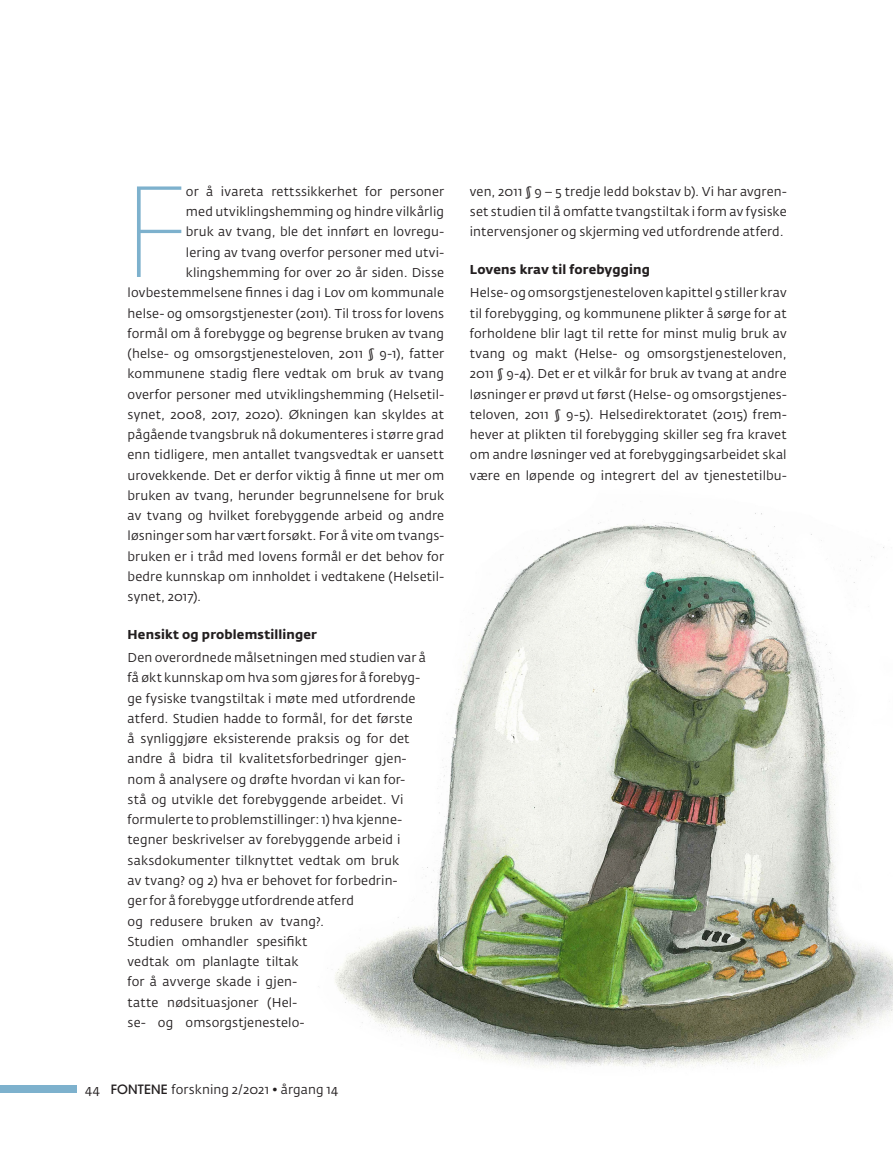
<style>
.page{position:relative;width:893px;height:1149px;background:#fff}
.page>*{position:absolute;margin:0;border:0;box-sizing:border-box;transform-origin:0 0}
.Tekst{font:200 122.25px "ITC Avant Garde Std";color:#7db1cd}
.Tekst-2{font:12.75px/20.2px "Fedra Sans Std";letter-spacing:.005em;color:#231f20;text-align:justify}
.Mellomtittel{font:700 12.75px "Fedra Sans Std";letter-spacing:.015em;color:#231f20}
.s1{font-family:"ITC Avant Garde Std";font-weight:500}
</style>
<div class="page">
<div style="left:0;top:1085px;width:77px;height:7px;background:#7db1cd"></div>
<img style="left:335px;top:513px;width:558px;height:556px">
<p class="Tekst" style="left:128px;top:161px;width:60px">F</p>
<p class="Tekst-2" style="left:186px;top:181px;width:260px">or å ivareta rettssikkerhet for personer</p>
<p class="Tekst-2" style="left:186px;top:202px;width:260px">med utviklingshemming og hindre vilkårlig</p>
<p class="Tekst-2" style="left:186px;top:222px;width:260px">bruk av tvang, ble det innført en lovregu-</p>
<p class="Tekst-2" style="left:186px;top:242px;width:260px">lering av tvang overfor personer med utvi-</p>
<p class="Tekst-2" style="left:186px;top:262px;width:260px">klingshemming for over 20 år siden. Disse</p>
<p class="Tekst-2" style="left:128px;top:283px;width:318px">lovbestemmelsene finnes i dag i Lov om kommunale</p>
<p class="Tekst-2" style="left:128px;top:303px;width:318px">helse- og omsorgstjenester (2011). Til tross for lovens</p>
<p class="Tekst-2" style="left:128px;top:323px;width:318px">formål om å forebygge og begrense bruken av tvang</p>
<p class="Tekst-2" style="left:128px;top:343px;width:318px">(helse- og omsorgstjenesteloven, 2011 § 9-1), fatter</p>
<p class="Tekst-2" style="left:128px;top:364px;width:318px">kommunene stadig flere vedtak om bruk av tvang</p>
<p class="Tekst-2" style="left:128px;top:384px;width:318px">overfor personer med utviklingshemming (Helsetil-</p>
<p class="Tekst-2" style="left:128px;top:404px;width:318px">synet, 2008, 2017, 2020). Økningen kan skyldes at</p>
<p class="Tekst-2" style="left:128px;top:424px;width:318px">pågående tvangsbruk nå dokumenteres i større grad</p>
<p class="Tekst-2" style="left:128px;top:445px;width:318px">enn tidligere, men antallet tvangsvedtak er uansett</p>
<p class="Tekst-2" style="left:128px;top:465px;width:318px">urovekkende. Det er derfor viktig å finne ut mer om</p>
<p class="Tekst-2" style="left:128px;top:485px;width:318px">bruken av tvang, herunder begrunnelsene for bruk</p>
<p class="Tekst-2" style="left:128px;top:505px;width:318px">av tvang og hvilket forebyggende arbeid og andre</p>
<p class="Tekst-2" style="left:128px;top:526px;width:318px">løsninger som har vært forsøkt. For å vite om tvangs-</p>
<p class="Tekst-2" style="left:128px;top:546px;width:318px">bruken er i tråd med lovens formål er det behov for</p>
<p class="Tekst-2" style="left:128px;top:566px;width:318px">bedre kunnskap om innholdet i vedtakene (Helsetil-</p>
<p class="Tekst-2" style="left:128px;top:586px;width:75px">synet, 2017).</p>
<p class="Mellomtittel" style="left:128px;top:625px;width:191px">Hensikt og problemstillinger</p>
<p class="Tekst-2" style="left:128px;top:647px;width:300px;text-align:left">Den overordnede målsetningen med studien var å få økt kunnskap om hva som gjøres for å forebyg&shy;ge fysiske tvangstiltak i møte med utfordrende atferd. Studien hadde to formål, for det første<br>å synliggjøre eksisterende praksis og for det andre å bidra til kvalitetsforbedringer gjen&shy;nom å analysere og drøfte hvordan vi kan for&shy;stå og utvikle det forebyggende arbeidet. Vi formulerte to problemstillinger: 1) hva kjenne&shy;tegner beskrivelser av forebyggende arbeid i saksdokumenter tilknyttet vedtak om bruk<br>av tvang? og 2) hva er behovet for forbedrin-<br>ger for å forebygge utfordrende atferd<br>og redusere bruken av tvang?.<br>Studien omhandler spesifikt<br>vedtak om planlagte tiltak<br>for å avverge skade i gjen-<br>tatte nødsituasjoner (Hel-<br>se- og omsorgstjenestelo-</p>
<p class="Tekst-2" style="left:85px;top:1078px;width:255px">44 <span class="s1">FONTENE</span> forskning 2/2021 • årgang 14</p>
<p class="Tekst-2" style="left:470px;top:181px;width:318px">ven, 2011 § 9 – 5 tredje ledd bokstav b). Vi har avgren&shy;set studien til å omfatte tvangstiltak i form av fysiske intervensjoner og skjerming ved utfordrende atferd.</p>
<p class="Mellomtittel" style="left:470px;top:261px;width:181px">Lovens krav til forebygging</p>
<p class="Tekst-2" style="left:470px;top:283px;width:318px">Helse- og omsorgstjenesteloven kapittel 9 stiller krav til forebygging, og kommunene plikter å sørge for at forholdene blir lagt til rette for minst mulig bruk av tvang og makt (Helse- og omsorgstjenesteloven, 2011 § 9-4). Det er et vilkår for bruk av tvang at andre løsninger er prøvd ut først (Helse- og omsorgstjenes&shy;teloven, 2011 § 9-5). Helsedirektoratet (2015) frem&shy;hever at plikten til forebygging skiller seg fra kravet om andre løsninger ved at forebyggingsarbeidet skal være en løpende og integrert del av tjenestetilbu-</p>
</div>
